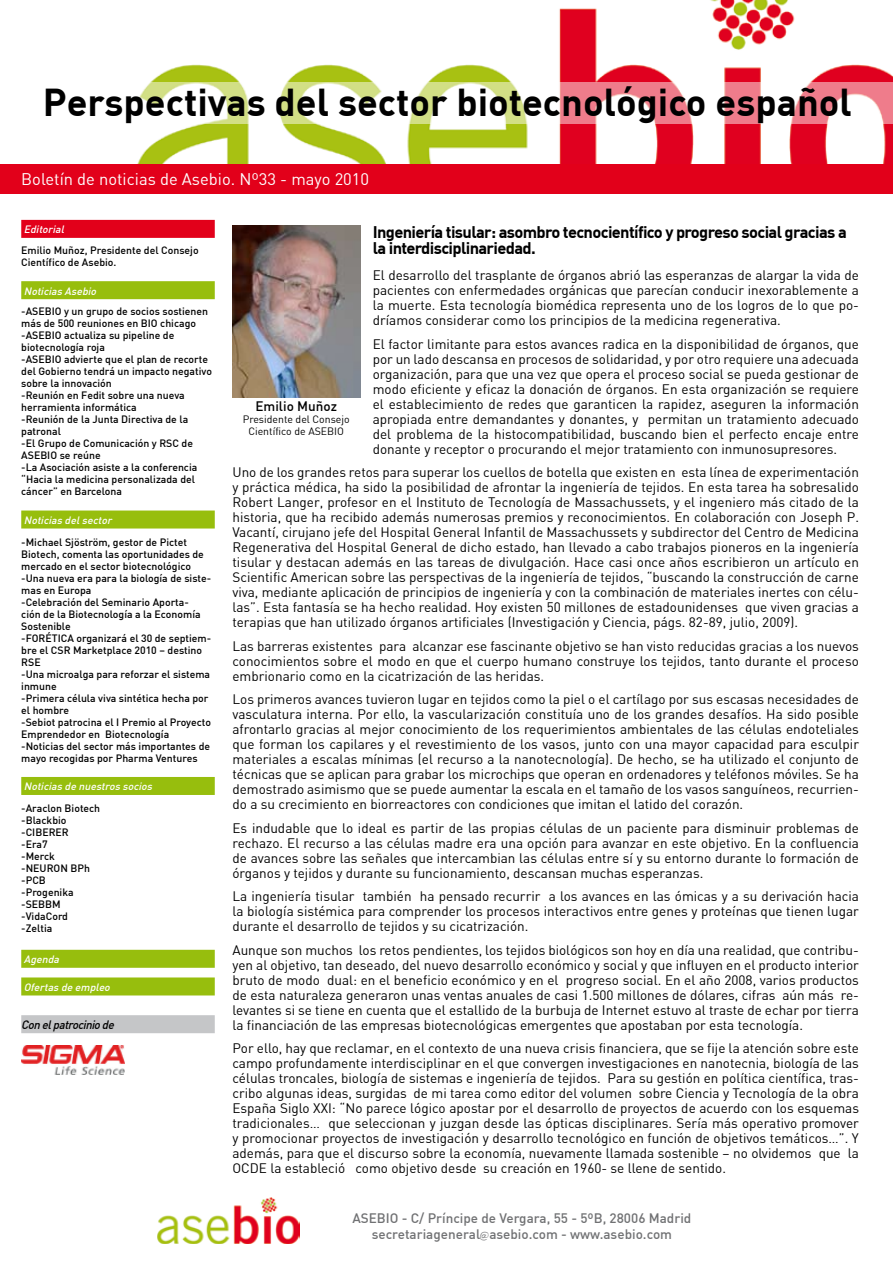
<style>
.page{position:relative;width:893px;height:1263px;background:#fff}
.page>*{position:absolute;margin:0;border:0;box-sizing:border-box;transform-origin:0 0}
.t1{font:700 38.1px "DIN";color:#000}
.t2{font:700 16.5px/16.5px "DIN";letter-spacing:-.04em;color:#000}
.t3{font:16.5px "DIN";color:#fff}
.t4{font:13.5px/15px "DIN";color:#000;text-align:justify}
.t5{font:500 13.5px/16.2px "DIN";color:#707173;text-align:center}
.t6{font:500 13.5px "DIN";color:#000}
.t7{font:italic 500 12px "DIN";color:#000;scale:.95 1}
.t8{font:500 10.5px/12px "DIN";color:#000}
.t9{font:italic 500 10.5px "DIN";color:#fff}
.t10{font:10.5px/12px "DIN";color:#000;text-align:center}
.s1{font-family:"Dan's Hand";font-weight:400}
</style>
<div class="page">
<img style="left:137px;top:0;width:756px;height:164px">
<img style="left:232px;top:225px;width:128px;height:173px">
<div style="left:0;top:164px;width:893px;height:30px;background:#e2001a"></div>
<img style="left:157px;top:1197px;width:142px;height:47px">
<svg style="left:137px;top:82px;width:755px;height:42px"></svg>
<div style="left:21px;top:220px;width:194px;height:18px;background:#e2001a"></div>
<div style="left:21px;top:281px;width:194px;height:18px;background:#97be0d"></div>
<div style="left:21px;top:510px;width:194px;height:18px;background:#97be0d"></div>
<div style="left:21px;top:777px;width:194px;height:18px;background:#97be0d"></div>
<div style="left:21px;top:950px;width:194px;height:18px;background:#97be0d"></div>
<div style="left:21px;top:977px;width:194px;height:18px;background:#97be0d"></div>
<div style="left:21px;top:1015px;width:194px;height:18px;background:#c5c6c8"></div>
<img style="left:21px;top:1045px;width:104px;height:29px">
<h1 class="t1" style="left:43px;top:78px;width:811px">Perspectivas del sector biotecnológico español</h1>
<p class="t3" style="left:21px;top:168px;width:349px">Boletín de noticias de Asebio. Nº33 - mayo 2010</p>
<p class="t9" style="left:24px;top:223px;width:45px">Editorial</p>
<p class="t8" style="left:21px;top:244px;width:179px">Emilio Muñoz, Presidente del Consejo<br>Científico de Asebio.</p>
<p class="t9" style="left:24px;top:284px;width:77px">Noticias Asebio</p>
<p class="t8" style="left:21px;top:305px;width:192px">-ASEBIO y un grupo de socios sostienen más de 500 reuniones en BIO chicago -ASEBIO actualiza su pipeline de biotecnología roja<br>-ASEBIO advierte que el plan de recorte del Gobierno tendrá un impacto negativo sobre la innovación<br>-Reunión en Fedit sobre una nueva herramienta informática<br>-Reunión de la Junta Directiva de la patronal<br>-El Grupo de Comunicación y RSC de<br>ASEBIO se reúne<br>-La Asociación asiste a la conferencia “Hacia la medicina personalizada del cáncer” en Barcelona</p>
<p class="t9" style="left:24px;top:513px;width:92px">Noticias delsector</p>
<p class="t8" style="left:21px;top:535px;width:191px">-Michael Sjöström, gestor de Pictet<br>Biotech, comenta las oportunidades de mercado en el sector biotecnológico -Una nueva era para la biología de siste&shy;mas en Europa<br>-Celebración del Seminario Aporta-<br>ción de la Biotecnología a la Economía<br>Sostenible<br>-FORÉTICA organizará el 30 de septiem&shy;bre el CSR Marketplace 2010 – destino<br>RSE<br>-Una microalga para reforzar el sistema inmune<br>-Primera célula viva sintética hecha por el hombre<br>-Sebiot patrocina el I Premio al Proyecto<br>Emprendedor en Biotecnología -Noticias del sector más importantes de mayo recogidas por Pharma Ventures</p>
<p class="t9" style="left:24px;top:780px;width:133px">Noticias de nuestros socios</p>
<p class="t8" style="left:21px;top:802px;width:81px">-Araclon Biotech -Blackbio -CIBERER<br>-Era7<br>-Merck -NEURON BPh -PCB -Progenika -SEBBM -VidaCord -Zeltia</p>
<p class="t9" style="left:24px;top:953px;width:40px">Agenda</p>
<p class="t9" style="left:24px;top:980px;width:90px">Ofertas de empleo</p>
<p class="t7" style="left:21px;top:1017px;width:102px">Conelpatrociniode</p>
<p class="t2" style="left:373px;top:223px;width:476px">Ingeniería tisular: asombro tecnocientífico y progreso social gracias a la interdisciplinariedad.</p>
<p class="t4" style="left:373px;top:267px;width:488px">El desarrollo del trasplante de órganos abrió las esperanzas de alargar la vida de pacientes con enfermedades orgánicas que parecían conducir inexorablemente a la muerte. Esta tecnología biomédica representa uno de los logros de lo que po&shy;dríamos considerar como los principios de la medicina regenerativa.</p>
<p class="t4" style="left:373px;top:336px;width:488px">El factor limitante para estos avances radica en la disponibilidad de órganos, que por un lado descansa en procesos de solidaridad, y por otro requiere una adecuada organización, para que una vez que opera el proceso social se pueda gestionar de modo eficiente y eficaz la donación de órganos. En esta organización se requiere el establecimiento de redes que garanticen la rapidez, aseguren la información apropiada entre demandantes y donantes, y permitan un tratamiento adecuado del problema de la histocompatibilidad, buscando bien el perfecto encaje entre donante y receptor o procurando el mejor tratamiento con inmunosupresores.</p>
<p class="t4" style="left:232px;top:464px;width:628px">Uno de los grandes retos para superar los cuellos de botella que existen en esta línea de experimentación y práctica médica, ha sido la posibilidad de afrontar la ingeniería de tejidos. En esta tarea ha sobresalido Robert Langer, profesor en el Instituto de Tecnología de Massachussets, y el ingeniero más citado de la historia, que ha recibido además numerosas premios y reconocimientos. En colaboración con Joseph P.<br>Vacantí, cirujano jefe del Hospital General Infantil de Massachussets y subdirector del Centro de Medicina Regenerativa del Hospital General de dicho estado, han llevado a cabo trabajos pioneros en la ingeniería tisular y destacan además en las tareas de divulgación. Hace casi once años escribieron un artículo en Scientific American sobre las perspectivas de la ingeniería de tejidos, “buscando la construcción de carne viva, mediante aplicación de principios de ingeniería y con la combinación de materiales inertes con célu&shy;las”. Esta fantasía se ha hecho realidad. Hoy existen 50 millones de estadounidenses que viven gracias a terapias que han utilizado órganos artificiales (Investigación y Ciencia, págs. 82-89, julio, 2009).</p>
<p class="t4" style="left:232px;top:638px;width:628px">Las barreras existentes para alcanzar ese fascinante objetivo se han visto reducidas gracias a los nuevos conocimientos sobre el modo en que el cuerpo humano construye los tejidos, tanto durante el proceso embrionario como en la cicatrización de las heridas.</p>
<p class="t4" style="left:232px;top:691px;width:628px">Los primeros avances tuvieron lugar en tejidos como la piel o el cartílago por sus escasas necesidades de vasculatura interna. Por ello, la vascularización constituía uno de los grandes desafíos. Ha sido posible afrontarlo gracias al mejor conocimiento de los requerimientos ambientales de las células endoteliales que forman los capilares y el revestimiento de los vasos, junto con una mayor capacidad para esculpir materiales a escalas mínimas (el recurso a la nanotecnología). De hecho, se ha utilizado el conjunto de técnicas que se aplican para grabar los microchips que operan en ordenadores y teléfonos móviles. Se ha demostrado asimismo que se puede aumentar la escala en el tamaño de los vasos sanguíneos, recurrien&shy;do a su crecimiento en biorreactores con condiciones que imitan el latido del corazón.</p>
<p class="t4" style="left:232px;top:820px;width:628px">Es indudable que lo ideal es partir de las propias células de un paciente para disminuir problemas de rechazo. El recurso a las células madre era una opción para avanzar en este objetivo. En la confluencia de avances sobre las señales que intercambian las células entre sí y su entorno durante lo formación de órganos y tejidos y durante su funcionamiento, descansan muchas esperanzas.</p>
<p class="t4" style="left:232px;top:888px;width:628px">La ingeniería tisular también ha pensado recurrir a los avances en las ómicas y a su derivación hacia la biología sistémica para comprender los procesos interactivos entre genes y proteínas que tienen lugar durante el desarrollo de tejidos y su cicatrización.</p>
<p class="t4" style="left:232px;top:942px;width:628px">Aunque son muchos los retos pendientes, los tejidos biológicos son hoy en día una realidad, que contribu&shy;yen al objetivo, tan deseado, del nuevo desarrollo económico y social y que influyen en el producto interior bruto de modo dual: en el beneficio económico y en el progreso social. En el año 2008, varios productos de esta naturaleza generaron unas ventas anuales de casi 1.500 millones de dólares, cifras aún más re&shy;levantes si se tiene en cuenta que el estallido de la burbuja de Internet estuvo al traste de echar por tierra la financiación de las empresas biotecnológicas emergentes que apostaban por esta tecnología.</p>
<p class="t4" style="left:232px;top:1040px;width:628px">Por ello, hay que reclamar, en el contexto de una nueva crisis financiera, que se fije la atención sobre este campo profundamente interdisciplinar en el que convergen investigaciones en nanotecnia, biología de las células troncales, biología de sistemas e ingeniería de tejidos. Para su gestión en política científica, tras&shy;cribo algunas ideas, surgidas de mi tarea como editor del volumen sobre Ciencia y Tecnología de la obra España Siglo XXI: “No parece lógico apostar por el desarrollo de proyectos de acuerdo con los esquemas tradicionales… que seleccionan y juzgan desde las ópticas disciplinares. Sería más operativo promover y promocionar proyectos de investigación y desarrollo tecnológico en función de objetivos temáticos…”. Y además, para que el discurso sobre la economía, nuevamente llamada sostenible – no olvidemos que la OCDE la estableció como objetivo desde su creación en 1960- se llene de sentido.</p>
<p class="t6" style="left:255px;top:398px;width:83px">Emilio Muñoz</p>
<p class="t10" style="left:243px;top:413px;width:109px">Presidente del Consejo<br>Científico de ASEBIO</p>
<p class="t5" style="left:352px;top:1210px;width:340px">ASEBIO - C/ Príncipe de Vergara, 55 - 5ºB, 28006 Madrid secretariageneral<span class="s1">@</span>asebio.com - www.asebio.com</p>
</div>
